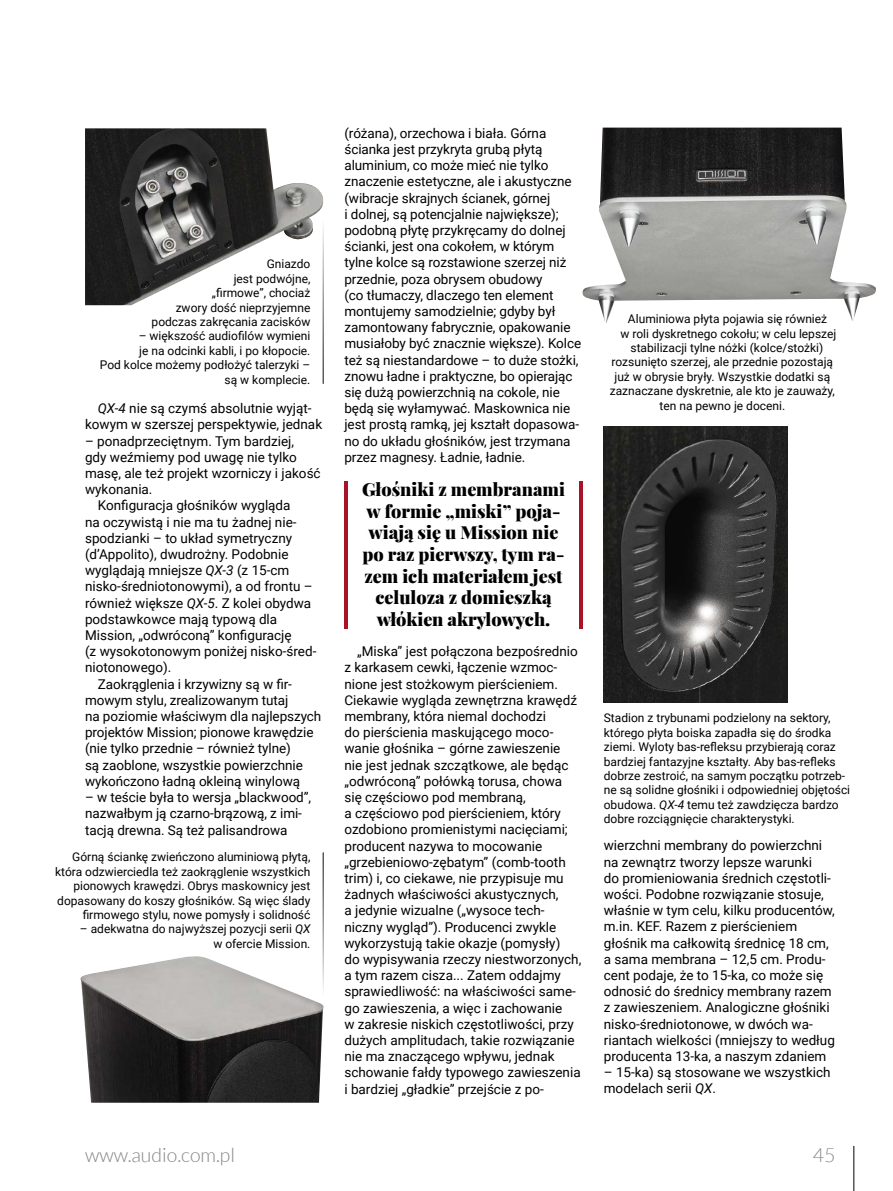
<style>
.page{position:relative;width:893px;height:1191px;background:#fff}
.page>*{position:absolute;margin:0;border:0;box-sizing:border-box;transform-origin:0 0}
.t1{font:300 19.5px "Lato";color:#858585}
.t2{font:900 18px/21.6px "Playfair Display";color:#000;text-align:center}
.t3{font:13.5px/16.2px "Roboto";color:#000}
.t4{font:12px/14.4px "Roboto";color:#000;text-align:right}
.s1{font-style:italic}
</style>
<div class="page">
<hr style="left:854px;top:1145px;width:1px;height:46px;background:#000">
<hr style="left:344px;top:480px;width:4px;height:148px;background:#a9132a">
<hr style="left:579px;top:480px;width:4px;height:148px;background:#a9132a">
<img style="left:80px;top:956px;width:244px;height:146px">
<img style="left:582px;top:128px;width:294px;height:195px">
<img style="left:604px;top:426px;width:183px;height:276px">
<img style="left:85px;top:128px;width:239px;height:177px">
<hr style="left:323px;top:212px;width:1px;height:172px;background:#000">
<hr style="left:323px;top:852px;width:1px;height:149px;background:#000">
<p class="t4" style="left:152px;top:256px;width:160px">Gniazdo<br>jest podwójne,<br>„firmowe”, chociaż<br>zwory dość nieprzyjemne podczas zakręcania zacisków</p>
<p class="t4" style="left:100px;top:328px;width:212px">– większość audiofilów wymieni<br>je na odcinki kabli, i po kłopocie.<br>Pod kolce możemy podłożyć talerzyki – są w komplecie.</p>
<p class="t3" style="left:85px;top:400px;width:239px;text-align:center"><span class="s1">QX-4</span> nie są czymś absolutnie wyjąt&shy;kowym w szerszej perspektywie, jednak</p>
<p class="t3" style="left:85px;top:432px;width:211px">– ponadprzeciętnym. Tym bardziej,</p>
<p class="t3" style="left:85px;top:448px;width:213px">gdy weźmiemy pod uwagę nie tylko</p>
<p class="t3" style="left:85px;top:464px;width:237px">masę, ale też projekt wzorniczy i jakość</p>
<p class="t3" style="left:85px;top:481px;width:69px">wykonania.</p>
<p class="t3" style="left:98px;top:497px;width:194px">Konfiguracja głośników wygląda</p>
<p class="t3" style="left:85px;top:513px;width:213px">na oczywistą i nie ma tu żadnej nie-</p>
<p class="t3" style="left:85px;top:529px;width:209px">spodzianki – to układ symetryczny</p>
<p class="t3" style="left:85px;top:545px;width:205px">(d’Appolito), dwudrożny. Podobnie</p>
<p class="t3" style="left:85px;top:562px;width:206px">wyglądają mniejsze <span class="s1">QX-3</span> (z 15-cm</p>
<p class="t3" style="left:85px;top:578px;width:229px">nisko-średniotonowymi), a od frontu –</p>
<p class="t3" style="left:85px;top:594px;width:228px">również większe <span class="s1">QX-5</span>. Z kolei obydwa</p>
<p class="t3" style="left:85px;top:610px;width:194px">podstawkowce mają typową dla</p>
<p class="t3" style="left:85px;top:626px;width:208px">Mission, „odwróconą” konfigurację</p>
<p class="t3" style="left:85px;top:643px;width:233px">(z wysokotonowym poniżej nisko-śred-</p>
<p class="t3" style="left:85px;top:659px;width:88px">niotonowego).</p>
<p class="t3" style="left:98px;top:675px;width:196px">Zaokrąglenia i krzywizny są w fir-</p>
<p class="t3" style="left:85px;top:691px;width:205px">mowym stylu, zrealizowanym tutaj</p>
<p class="t3" style="left:85px;top:707px;width:238px">na poziomie właściwym dla najlepszych</p>
<p class="t3" style="left:85px;top:724px;width:230px">projektów Mission; pionowe krawędzie</p>
<p class="t3" style="left:85px;top:740px;width:207px">(nie tylko przednie – również tylne)</p>
<p class="t3" style="left:85px;top:756px;width:219px">są zaoblone, wszystkie powierzchnie</p>
<p class="t3" style="left:85px;top:772px;width:217px">wykończono ładną okleiną winylową</p>
<p class="t3" style="left:85px;top:788px;width:228px">– w teście była to wersja „blackwood”, nazwałbym ją czarno-brązową, z imi&shy;tacją drewna. Są też palisandrowa</p>
<p class="t4" style="left:55px;top:849px;width:257px">Górną ściankę zwieńczono aluminiową płytą, która odzwierciedla też zaokrąglenie wszystkich pionowych krawędzi. Obrys maskownicy jest dopasowany do koszy głośników. Są więc ślady firmowego stylu, nowe pomysły i solidność</p>
<p class="t4" style="left:80px;top:921px;width:232px">– adekwatna do najwyższej pozycji serii <span class="s1">QX </span>w ofercie Mission.</p>
<p class="t3" style="left:344px;top:124px;width:238px">(różana), orzechowa i biała. Górna ścianka jest przykryta grubą płytą aluminium, co może mieć nie tylko znaczenie estetyczne, ale i akustyczne (wibracje skrajnych ścianek, górnej<br>i dolnej, są potencjalnie największe); podobną płytę przykręcamy do dolnej ścianki, jest ona cokołem, w którym tylne kolce są rozstawione szerzej niż przednie, poza obrysem obudowy<br>(co tłumaczy, dlaczego ten element montujemy samodzielnie; gdyby był zamontowany fabrycznie, opakowanie musiałoby być znacznie większe). Kolce też są niestandardowe – to duże stożki, znowu ładne i praktyczne, bo opierając się dużą powierzchnią na cokole, nie będą się wyłamywać. Maskownica nie jest prostą ramką, jej kształt dopasowa&shy;no do układu głośników, jest trzymana przez magnesy. Ładnie, ładnie.</p>
<h2 class="t2" style="left:362px;top:478px;width:204px">Głośniki z membranami w formie „miski” poja&shy;wiają się u Mission nie po raz pierwszy, tym ra&shy;zem ich materiałem jest celuloza z domieszką włókien akrylowych.</h2>
<p class="t3" style="left:344px;top:642px;width:238px;text-indent:13px">„Miska” jest połączona bezpośrednio z karkasem cewki, łączenie wzmoc&shy;nione jest stożkowym pierścieniem.<br>Ciekawie wygląda zewnętrzna krawędź membrany, która niemal dochodzi<br>do pierścienia maskującego moco&shy;wanie głośnika – górne zawieszenie nie jest jednak szczątkowe, ale będąc „odwróconą” połówką torusa, chowa się częściowo pod membraną,<br>a częściowo pod pierścieniem, który ozdobiono promienistymi nacięciami; producent nazywa to mocowanie „grzebieniowo-zębatym” (comb-tooth trim) i, co ciekawe, nie przypisuje mu żadnych właściwości akustycznych,<br>a jedynie wizualne („wysoce tech&shy;niczny wygląd”). Producenci zwykle wykorzystują takie okazje (pomysły)<br>do wypisywania rzeczy niestworzonych, a tym razem cisza... Zatem oddajmy sprawiedliwość: na właściwości same&shy;go zawieszenia, a więc i zachowanie<br>w zakresie niskich częstotliwości, przy dużych amplitudach, takie rozwiązanie nie ma znaczącego wpływu, jednak schowanie fałdy typowego zawieszenia i bardziej „gładkie” przejście z po-</p>
<p class="t4" style="left:628px;top:311px;width:201px">Aluminiowa płyta pojawia się również</p>
<p class="t4" style="left:620px;top:326px;width:217px">w roli dyskretnego cokołu; w celu lepszej</p>
<p class="t4" style="left:630px;top:340px;width:194px">stabilizacji tylne nóżki (kolce/stożki)</p>
<p class="t4" style="left:612px;top:354px;width:223px">rozsunięto szerzej, ale przednie pozostają</p>
<p class="t4" style="left:614px;top:369px;width:217px">już w obrysie bryły. Wszystkie dodatki są</p>
<p class="t4" style="left:610px;top:383px;width:227px">zaznaczane dyskretnie, ale kto je zauważy,</p>
<p class="t4" style="left:659px;top:398px;width:127px">ten na pewno je doceni.</p>
<p class="t4" style="left:604px;top:710px;width:248px;text-align:left">Stadion z trybunami podzielony na sektory, którego płyta boiska zapadła się do środka ziemi. Wyloty bas-refleksu przybierają coraz bardziej fantazyjne kształty. Aby bas-refleks dobrze zestroić, na samym początku potrzeb&shy;ne są solidne głośniki i odpowiedniej objętości obudowa. <span class="s1">QX-4</span> temu też zawdzięcza bardzo dobre rozciągnięcie charakterystyki.</p>
<p class="t3" style="left:604px;top:837px;width:233px">wierzchni membrany do powierzchni na zewnątrz tworzy lepsze warunki<br>do promieniowania średnich częstotli&shy;wości. Podobne rozwiązanie stosuje, właśnie w tym celu, kilku producentów, m.in. KEF. Razem z pierścieniem głośnik ma całkowitą średnicę 18 cm, a sama membrana – 12,5 cm. Produ&shy;cent podaje, że to 15-ka, co może się odnosić do średnicy membrany razem z zawieszeniem. Analogiczne głośniki nisko-średniotonowe, w dwóch wa&shy;riantach wielkości (mniejszy to według producenta 13-ka, a naszym zdaniem</p>
<p class="t3" style="left:604px;top:1063px;width:228px">– 15-ka) są stosowane we wszystkich modelach serii <span class="s1">QX</span>.</p>
<h1 class="t1" style="left:85px;top:1144px;width:151px">www.audio.com.pl</h1>
<h1 class="t1" style="left:813px;top:1144px;width:24px">45</h1>
</div>
